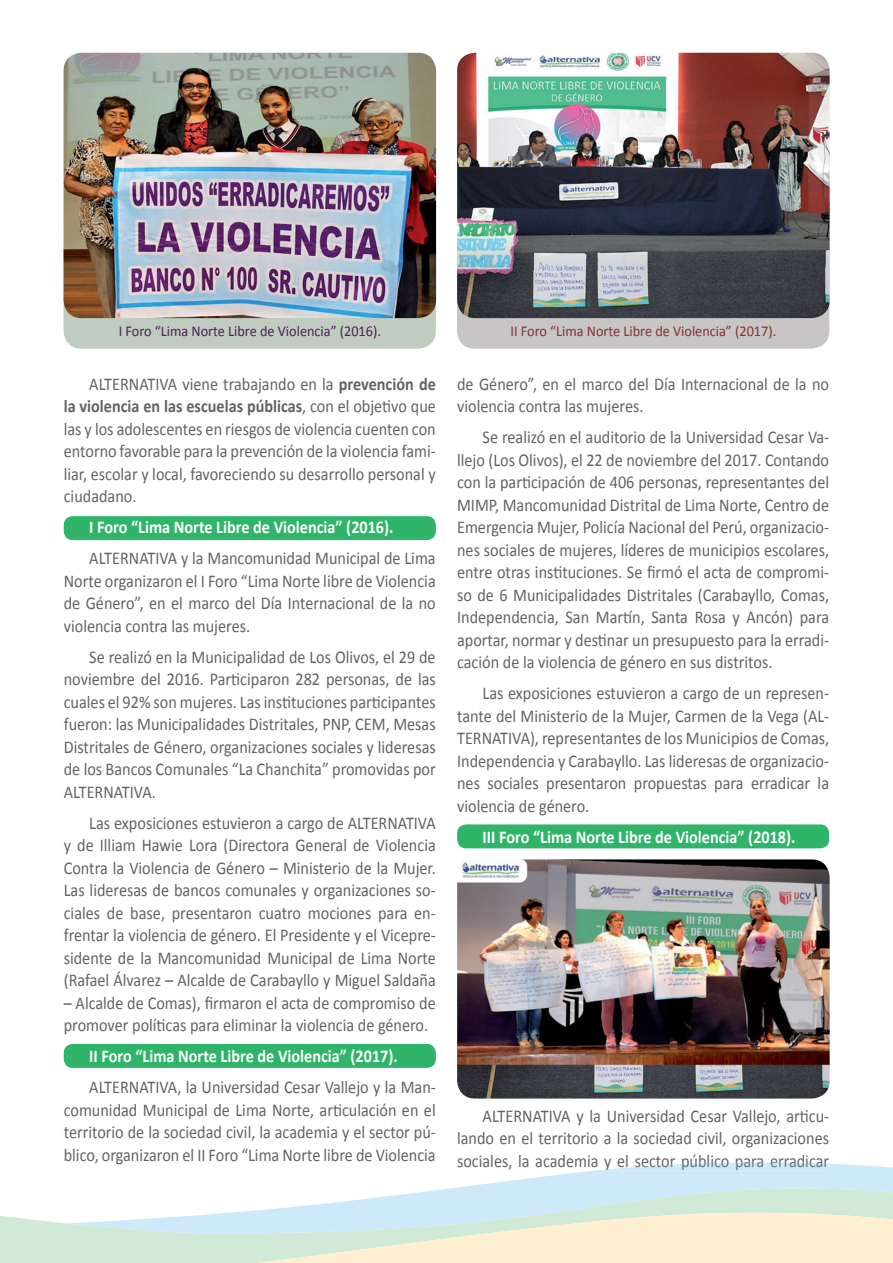
<style>
.page{position:relative;width:893px;height:1263px;background:#fff}
.page>*{position:absolute;margin:0;border:0;box-sizing:border-box;transform-origin:0 0}
.t1{font:18px/22.5px "Calibri";color:#636366;text-align:justify;scale:.9 1}
.t2{font:700 18px "Calibri";color:#fff;scale:.9 1}
.t3{font:15px "Calibri";color:#85342d;scale:.95 1}
.t4{font:15px "Calibri";color:#4d1f58;scale:.95 1}
.s1{font-weight:700}
</style>
<div class="page">
<div style="left:64px;top:516px;width:372px;height:24px;background:#2fb569;border-radius:9px"></div>
<div style="left:64px;top:1044px;width:372px;height:24px;background:#2fb569;border-radius:9px"></div>
<div style="left:457px;top:824px;width:372px;height:24px;background:#2fb569;border-radius:9px"></div>
<div style="left:64px;top:232px;width:372px;height:117px;background:#bfccbf;border-radius:18px"></div>
<div style="left:457px;top:232px;width:372px;height:117px;background:#c7c5c6;border-radius:18px"></div>
<img style="left:64px;top:53px;width:372px;height:265px">
<img style="left:457px;top:859px;width:373px;height:239px">
<img style="left:457px;top:53px;width:373px;height:265px">
<svg style="left:455px;top:1164px;width:438px;height:24px;fill:#cee9f9"></svg>
<svg style="left:599px;top:1162px;width:230px;height:8px"></svg>
<svg style="left:0;top:1188px;width:893px;height:75px"></svg>
<svg style="left:256px;top:1213px;width:637px;height:50px;background:#eeedd6"></svg>
<p class="t4" style="left:119px;top:322px;width:277px">I Foro “Lima Norte Libre de Violencia” (2016).</p>
<p class="t3" style="left:510px;top:322px;width:281px">II Foro “Lima Norte Libre de Violencia” (2017).</p>
<p class="t1" style="left:64px;top:372px;width:415px;text-indent:26px">ALTERNATIVA viene trabajando en la <span class="s1">prevención de la violencia en las escuelas públicas</span>, con el objetivo que las y los adolescentes en riesgos de violencia cuenten con entorno favorable para la prevención de la violencia fami&shy;liar, escolar y local, favoreciendo su desarrollo personal y ciudadano.</p>
<p class="t2" style="left:89px;top:516px;width:340px">I Foro “Lima Norte Libre de Violencia” (2016).</p>
<p class="t1" style="left:64px;top:546px;width:415px;text-indent:26px">ALTERNATIVA y la Mancomunidad Municipal de Lima Norte organizaron el I Foro “Lima Norte libre de Violencia de Género”, en el marco del Día Internacional de la no violencia contra las mujeres.</p>
<p class="t1" style="left:64px;top:645px;width:415px;text-indent:26px">Se realizó en la Municipalidad de Los Olivos, el 29 de noviembre del 2016. Participaron 282 personas, de las cuales el 92% son mujeres. Las instituciones participantes fueron: las Municipalidades Distritales, PNP, CEM, Mesas Distritales de Género, organizaciones sociales y lideresas de los Bancos Comunales “La Chanchita” promovidas por ALTERNATIVA.</p>
<p class="t1" style="left:64px;top:811px;width:415px;text-indent:26px">Las exposiciones estuvieron a cargo de ALTERNATIVA y de Illiam Hawie Lora (Directora General de Violencia Contra la Violencia de Género – Ministerio de la Mujer.<br>Las lideresas de bancos comunales y organizaciones so&shy;ciales de base, presentaron cuatro mociones para en&shy;frentar la violencia de género. El Presidente y el Vicepre&shy;sidente de la Mancomunidad Municipal de Lima Norte (Rafael Álvarez – Alcalde de Carabayllo y Miguel Saldaña</p>
<p class="t1" style="left:64px;top:991px;width:415px">– Alcalde de Comas), firmaron el acta de compromiso de promover políticas para eliminar la violencia de género.</p>
<p class="t2" style="left:89px;top:1045px;width:344px">II Foro “Lima Norte Libre de Violencia” (2017).</p>
<p class="t1" style="left:64px;top:1075px;width:415px;text-indent:26px">ALTERNATIVA, la Universidad Cesar Vallejo y la Man&shy;comunidad Municipal de Lima Norte, articulación en el territorio de la sociedad civil, la academia y el sector pú&shy;blico, organizaron el II Foro “Lima Norte libre de Violencia</p>
<p class="t1" style="left:457px;top:372px;width:415px">de Género”, en el marco del Día Internacional de la no violencia contra las mujeres.</p>
<p class="t1" style="left:457px;top:425px;width:415px;text-indent:26px">Se realizó en el auditorio de la Universidad Cesar Va&shy;llejo (Los Olivos), el 22 de noviembre del 2017. Contando con la participación de 406 personas, representantes del MIMP, Mancomunidad Distrital de Lima Norte, Centro de Emergencia Mujer, Policía Nacional del Perú, organizacio&shy;nes sociales de mujeres, líderes de municipios escolares, entre otras instituciones. Se firmó el acta de compromi&shy;so de 6 Municipalidades Distritales (Carabayllo, Comas, Independencia, San Martín, Santa Rosa y Ancón) para aportar, normar y destinar un presupuesto para la erradi&shy;cación de la violencia de género en sus distritos.</p>
<p class="t1" style="left:457px;top:681px;width:415px;text-indent:26px">Las exposiciones estuvieron a cargo de un represen&shy;tante del Ministerio de la Mujer, Carmen de la Vega (AL-TERNATIVA), representantes de los Municipios de Comas, Independencia y Carabayllo. Las lideresas de organizacio&shy;nes sociales presentaron propuestas para erradicar la violencia de género.</p>
<p class="t2" style="left:483px;top:826px;width:349px">III Foro “Lima Norte Libre de Violencia” (2018).</p>
<p class="t1" style="left:457px;top:1104px;width:415px;text-indent:26px">ALTERNATIVA y la Universidad Cesar Vallejo, articu&shy;lando en el territorio a la sociedad civil, organizaciones sociales, la academia y el sector público para erradicar</p>
</div>
